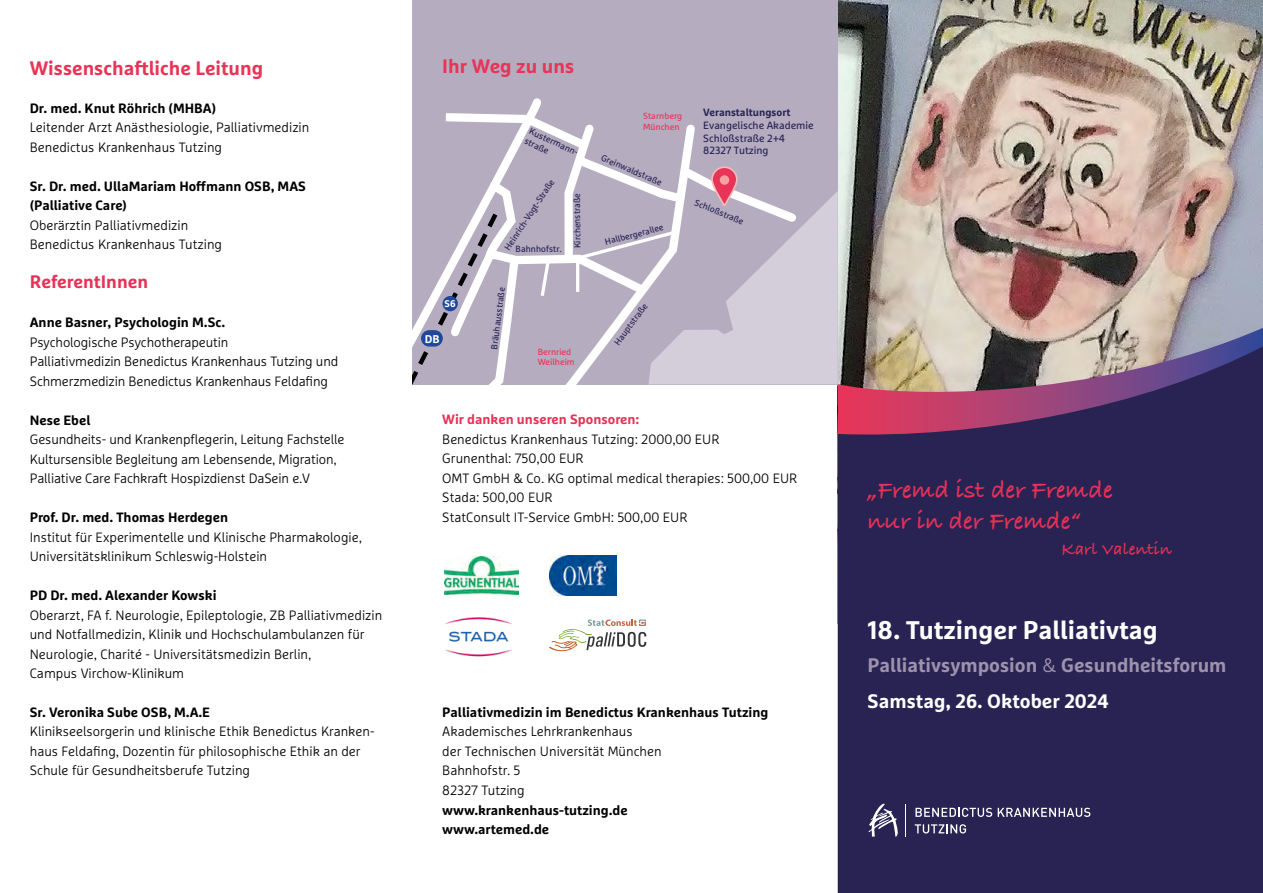
<style>
.page{position:relative;width:1263px;height:893px;background:#fff}
.page>*{position:absolute;margin:0;border:0;box-sizing:border-box;transform-origin:0 0}
.t1{font:700 25.5px/31.2px "Bradley Hand ITCTT";color:#e73157}
.t2{font:700 25.5px "Marselis Pro";color:#fff}
.t3{font:700 19.5px/35.7px "Marselis Pro";color:#9e92ac}
.t4{font:700 19.5px "Marselis Pro";color:#e83457}
.t5{font:700 18px "Marselis Pro";color:#e73157}
.t6{font:700 18px "Bradley Hand ITCTT";color:#e73157}
.t7{font:300 13.5px/19.5px "Marselis Pro";color:#000}
.t8{font:700 13.5px/19.5px "Marselis Pro";color:#000}
.t9{font:700 13.5px "Marselis Pro";color:#e73157}
.t10{font:700 11.25px "Marselis Pro";color:#fff}
.t11{font:10.5px/12.6px "Marselis Pro";color:#282353}
.t12{font:700 10.5px "Marselis Pro";color:#282353}
.t13{font:700 9.6px "Marselis Pro";color:#fff}
.t14{font:9px/10.9px "Marselis Pro";color:#282353}
.t15{font:8.85px "Marselis Pro";letter-spacing:-.01em;color:#282353}
.t16{font:8.85px/10.6px "Marselis Pro";color:#e83457}
.s1{font-weight:300}
.s2{color:#fff}
</style>
<div class="page">
<img style="left:838px;top:0;width:425px;height:328px">
<div style="left:838px;top:439px;width:425px;height:454px;background:#282353"></div>
<svg style="left:838px;top:328px;width:425px;height:111px;background:#815e75"></svg>
<svg style="left:868px;top:804px;width:30px;height:33px"></svg>
<hr style="left:905px;top:804px;width:1px;height:33px;background:#fff">
<svg style="left:915px;top:808px;width:77px;height:9px"></svg>
<svg style="left:998px;top:808px;width:92px;height:9px"></svg>
<svg style="left:915px;top:824px;width:51px;height:9px"></svg>
<div style="left:412px;top:0;width:426px;height:384px;background:#b5acc0"></div>
<svg style="left:412px;top:98px;width:426px;height:286px"></svg>
<img style="left:445px;top:617px;width:67px;height:40px">
<img style="left:444px;top:557px;width:74px;height:38px">
<img style="left:549px;top:556px;width:68px;height:40px">
<svg style="left:549px;top:619px;width:97px;height:32px"></svg>
<h2 class="t4" style="left:30px;top:56px;width:235px">Wissenschaftliche Leitung</h2>
<p class="t8" style="left:30px;top:98px;width:188px">Dr. med. Knut Röhrich (MHBA)</p>
<p class="t7" style="left:30px;top:117px;width:281px">Leitender Arzt Anästhesiologie, Palliativmedizin<br>Benedictus Krankenhaus Tutzing</p>
<p class="t8" style="left:30px;top:176px;width:278px">Sr. Dr. med. UllaMariam Hoffmann OSB, MAS (Palliative Care)</p>
<p class="t7" style="left:30px;top:215px;width:194px">Oberärztin Palliativmedizin<br>Benedictus Krankenhaus Tutzing</p>
<h3 class="t5" style="left:30px;top:270px;width:120px">ReferentInnen</h3>
<p class="t8" style="left:30px;top:312px;width:197px">Anne Basner, Psychologin M.Sc.</p>
<p class="t7" style="left:30px;top:332px;width:310px">Psychologische Psychotherapeutin<br>Palliativmedizin Benedictus Krankenhaus Tutzing und<br>Schmerzmedizin Benedictus Krankenhaus Feldafing</p>
<p class="t8" style="left:30px;top:410px;width:62px">Nese Ebel</p>
<p class="t7" style="left:30px;top:429px;width:316px">Gesundheits- und Krankenpflegerin, Leitung Fachstelle<br>Kultursensible Begleitung am Lebensende, Migration,<br>Palliative Care Fachkraft Hospizdienst DaSein e.V</p>
<p class="t8" style="left:30px;top:507px;width:200px">Prof. Dr. med. Thomas Herdegen</p>
<p class="t7" style="left:30px;top:527px;width:334px">Institut für Experimentelle und Klinische Pharmakologie,<br>Universitätsklinikum Schleswig-Holstein</p>
<p class="t8" style="left:30px;top:585px;width:188px">PD Dr. med. Alexander Kowski</p>
<p class="t7" style="left:30px;top:605px;width:354px">Oberarzt, FA f. Neurologie, Epileptologie, ZB Palliativmedizin und Notfallmedizin, Klinik und Hochschulambulanzen für Neurologie, Charité - Universitätsmedizin Berlin,<br>Campus Virchow-Klinikum</p>
<p class="t8" style="left:30px;top:702px;width:182px">Sr. Veronika Sube OSB, M.A.E</p>
<p class="t7" style="left:30px;top:722px;width:346px">Klinikseelsorgerin und klinische Ethik Benedictus Kranken&shy;haus Feldafing, Dozentin für philosophische Ethik an der<br>Schule für Gesundheitsberufe Tutzing</p>
<h2 class="t4" style="left:442px;top:54px;width:133px">Ihr Weg zu uns</h2>
<p class="t13" style="left:445px;top:298px;width:13px">S6</p>
<p class="t10" style="left:425px;top:332px;width:16px">DB</p>
<p class="t14" style="left:532px;top:125px;width:56px;rotate:25deg">Kustermann&shy;straße</p>
<p class="t15" style="left:502px;top:246px;width:85px;rotate:-56deg">Heinrich-Vogt-Straße</p>
<p class="t15" style="left:572px;top:248px;width:57px;rotate:-90deg">Kirchenstraße</p>
<p class="t15" style="left:515px;top:244px;width:47px;rotate:-1deg">Bahnhofstr.</p>
<p class="t15" style="left:488px;top:348px;width:64px;rotate:-82deg">Bräuhausstraße</p>
<p class="t16" style="left:538px;top:346px;width:39px">Bernried<br>Weilheim</p>
<p class="t16" style="left:643px;top:110px;width:41px">Starnberg<br>München</p>
<p class="t15" style="left:604px;top:152px;width:67px;rotate:23deg">Greinwaldstraße</p>
<p class="t15" style="left:604px;top:237px;width:62px;rotate:-14deg">Hallbergerallee</p>
<p class="t12" style="left:703px;top:106px;width:89px">Veranstaltungsort</p>
<p class="t11" style="left:703px;top:119px;width:112px">Evangelische Akademie<br>Schloßstraße 2+4<br>82327 Tutzing</p>
<p class="t15" style="left:697px;top:197px;width:54px;rotate:22deg">Schloßstraße</p>
<p class="t15" style="left:612px;top:341px;width:51px;rotate:-53deg">Hauptstraße</p>
<p class="t9" style="left:442px;top:411px;width:199px">Wir danken unseren Sponsoren:</p>
<p class="t7" style="left:442px;top:429px;width:357px">Benedictus Krankenhaus Tutzing: 2000,00 EUR<br>Grunenthal: 750,00 EUR<br>OMT GmbH &amp; Co. KG optimal medical therapies: 500,00 EUR Stada: 500,00 EUR<br>StatConsult IT-Service GmbH: 500,00 EUR</p>
<p class="t8" style="left:442px;top:702px;width:328px">Palliativmedizin im Benedictus Krankenhaus Tutzing</p>
<p class="t7" style="left:442px;top:721px;width:221px">Akademisches Lehrkrankenhaus<br>der Technischen Universität München<br>Bahnhofstr. 5<br>82327 Tutzing</p>
<p class="t8" style="left:442px;top:800px;width:187px">www.krankenhaus-tutzing.de www.artemed.de</p>
<h1 class="t1" style="left:867px;top:473px;width:247px">„Fremd ist der Fremde nur in der Fremde“</h1>
<h3 class="t6" style="left:1061px;top:535px;width:112px">Karl Valentin</h3>
<h1 class="t2" style="left:867px;top:614px;width:292px">18. Tutzinger Palliativtag</h1>
<h2 class="t3" style="left:867px;top:647px;width:360px">Palliativsymposion <span class="s1">&amp;</span> Gesundheitsforum<br><span class="s2">Samstag, 26. Oktober 2024</span></h2>
</div>
